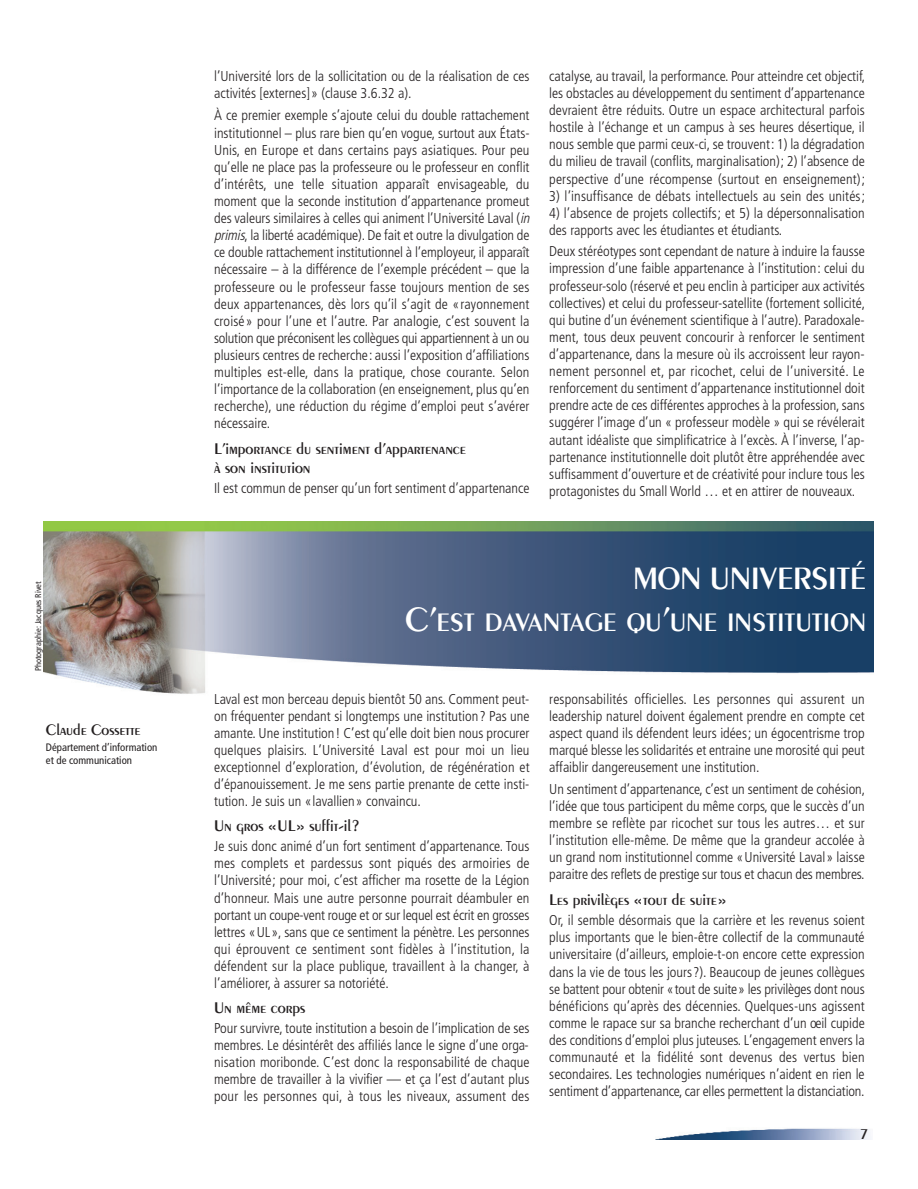
<style>
.page{position:relative;width:918px;height:1189px;background:#fff}
.page>*{position:absolute;margin:0;border:0;box-sizing:border-box;transform-origin:0 0}
.t1{font:600 33px "Peignot";letter-spacing:-.01em;color:#fff}
.t2{font:600 27px "Peignot";color:#fff}
.t3{font:600 16.5px/18.9px "Peignot";color:#231f20}
.t4{font:600 16.2px "Peignot";color:#231f20}
.t5{font:600 15px "Peignot";color:#231f20}
.t6{font:300 condensed 14.25px/17.1px "Frutiger";color:#231f20;text-align:justify}
.t7{font:condensed 10.8px/12.9px "Frutiger";color:#231f20}
.t8{font:condensed 8.4px "Frutiger";color:#231f20}
.s1{font-style:italic}
.s2{font-size:36px}
</style>
<div class="page">
<img style="left:658px;top:1128px;width:212px;height:11px">
<img style="left:44px;top:521px;width:829px;height:173px">
<p class="t8" style="left:35px;top:671px;width:91px;rotate:-90deg">Photographie: Jacques Rivet</p>
<p class="t4" style="left:46px;top:723px;width:96px">Claude Cossette</p>
<p class="t7" style="left:46px;top:742px;width:113px">Département d’information et de communication</p>
<p class="t6" style="left:214px;top:68px;width:317px">l’Université lors de la sollicitation ou de la réalisation de ces activités [externes]» (clause 3.6.32 a).</p>
<p class="t6" style="left:214px;top:108px;width:320px;text-align:left">À ce premier exemple s’ajoute celui du double rattachement institutionnel – plus rare bien qu’en vogue, surtout aux États-Unis, en Europe et dans certains pays asiatiques. Pour peu qu’elle ne place pas la professeure ou le professeur en conflit d’intérêts, une telle situation apparaît envisageable, du moment que la seconde institution d’appartenance promeut des valeurs similaires à celles qui animent l’Université Laval (<span class="s1">in primis</span>, la liberté académique). De fait et outre la divulgation de ce double rattachement institutionnel à l’employeur, il apparaît nécessaire – à la différence de l’exemple précédent – que la professeure ou le professeur fasse toujours mention de ses deux appartenances, dès lors qu’il s’agit de «rayonnement croisé» pour l’une et l’autre. Par analogie, c’est souvent la solution que préconisent les collègues qui appartiennent à un ou plusieurs centres de recherche: aussi l’exposition d’affiliations multiples est-elle, dans la pratique, chose courante. Selon l’importance de la collaboration (en enseignement, plus qu’en recherche), une réduction du régime d’emploi peut s’avérer nécessaire.</p>
<p class="t3" style="left:214px;top:440px;width:253px">L’importance du sentiment d’appartenance à son institution</p>
<p class="t6" style="left:214px;top:480px;width:317px">Il est commun de penser qu’un fort sentiment d’appartenance</p>
<p class="t6" style="left:549px;top:68px;width:317px">catalyse, au travail, la performance. Pour atteindre cet objectif, les obstacles au développement du sentiment d’appartenance devraient être réduits. Outre un espace architectural parfois hostile à l’échange et un campus à ses heures désertique, il nous semble que parmi ceux-ci, se trouvent: 1) la dégradation du milieu de travail (conflits, marginalisation); 2) l’absence de perspective d’une récompense (surtout en enseignement);</p>
<p class="t6" style="left:549px;top:188px;width:317px">3) l’insuffisance de débats intellectuels au sein des unités;</p>
<p class="t6" style="left:549px;top:205px;width:317px">4) l’absence de projets collectifs; et 5) la dépersonnalisation des rapports avec les étudiantes et étudiants.</p>
<p class="t6" style="left:549px;top:244px;width:317px">Deux stéréotypes sont cependant de nature à induire la fausse impression d’une faible appartenance à l’institution: celui du professeur-solo (réservé et peu enclin à participer aux activités collectives) et celui du professeur-satellite (fortement sollicité, qui butine d’un événement scientifique à l’autre). Paradoxale&shy;ment, tous deux peuvent concourir à renforcer le sentiment d’appartenance, dans la mesure où ils accroissent leur rayon&shy;nement personnel et, par ricochet, celui de l’université. Le renforcement du sentiment d’appartenance institutionnel doit prendre acte de ces différentes approches à la profession, sans suggérer l’image d’un « professeur modèle » qui se révélerait autant idéaliste que simplificatrice à l’excès. À l’inverse, l’ap&shy;partenance institutionnelle doit plutôt être appréhendée avec suffisamment d’ouverture et de créativité pour inclure tous les protagonistes du Small World … et en attirer de nouveaux.</p>
<h1 class="t1" style="left:633px;top:565px;width:235px">MON UNIVERSITÉ</h1>
<h2 class="t2" style="left:405px;top:611px;width:463px"><span class="s2">C’</span>EST DAVANTAGE QU<span class="s2">’</span>UNE INSTITUTION</h2>
<p class="t6" style="left:214px;top:691px;width:317px">Laval est mon berceau depuis bientôt 50 ans. Comment peut&shy;on fréquenter pendant si longtemps une institution? Pas une amante. Une institution! C’est qu’elle doit bien nous procurer quelques plaisirs. L’Université Laval est pour moi un lieu exceptionnel d’exploration, d’évolution, de régénération et d’épanouissement. Je me sens partie prenante de cette insti&shy;tution. Je suis un «lavallien» convaincu.</p>
<p class="t3" style="left:214px;top:817px;width:146px">Un gros «UL» suffit-il?</p>
<p class="t6" style="left:214px;top:838px;width:317px">Je suis donc animé d’un fort sentiment d’appartenance. Tous mes complets et pardessus sont piqués des armoiries de l’Université; pour moi, c’est afficher ma rosette de la Légion d’honneur. Mais une autre personne pourrait déambuler en portant un coupe-vent rouge et or sur lequel est écrit en grosses lettres «UL», sans que ce sentiment la pénètre. Les personnes qui éprouvent ce sentiment sont fidèles à l’institution, la défendent sur la place publique, travaillent à la changer, à l’améliorer, à assurer sa notoriété.</p>
<p class="t3" style="left:214px;top:999px;width:93px">Un même corps</p>
<p class="t6" style="left:214px;top:1020px;width:317px">Pour survivre, toute institution a besoin de l’implication de ses membres. Le désintérêt des affiliés lance le signe d’une orga&shy;nisation moribonde. C’est donc la responsabilité de chaque membre de travailler à la vivifier — et ça l’est d’autant plus pour les personnes qui, à tous les niveaux, assument des</p>
<p class="t6" style="left:549px;top:691px;width:317px">responsabilités officielles. Les personnes qui assurent un leadership naturel doivent également prendre en compte cet aspect quand ils défendent leurs idées; un égocentrisme trop marqué blesse les solidarités et entraine une morosité qui peut affaiblir dangereusement une institution.</p>
<p class="t6" style="left:549px;top:781px;width:317px">Un sentiment d’appartenance, c’est un sentiment de cohésion, l’idée que tous participent du même corps, que le succès d’un membre se reflète par ricochet sur tous les autres… et sur l’institution elle-même. De même que la grandeur accolée à un grand nom institutionnel comme «Université Laval» laisse paraitre des reflets de prestige sur tous et chacun des membres.</p>
<p class="t3" style="left:549px;top:891px;width:178px">Les privilèges «tout de suite»</p>
<p class="t6" style="left:549px;top:912px;width:317px">Or, il semble désormais que la carrière et les revenus soient plus importants que le bien-être collectif de la communauté universitaire (d’ailleurs, emploie-t-on encore cette expression dans la vie de tous les jours?). Beaucoup de jeunes collègues se battent pour obtenir «tout de suite» les privilèges dont nous bénéficions qu’après des décennies. Quelques-uns agissent comme le rapace sur sa branche recherchant d’un oeil cupide des conditions d’emploi plus juteuses. L’engagement envers la communauté et la fidélité sont devenus des vertus bien secondaires. Les technologies numériques n’aident en rien le sentiment d’appartenance, car elles permettent la distanciation.</p>
<p class="t5" style="left:860px;top:1127px;width:10px">7</p>
</div>
